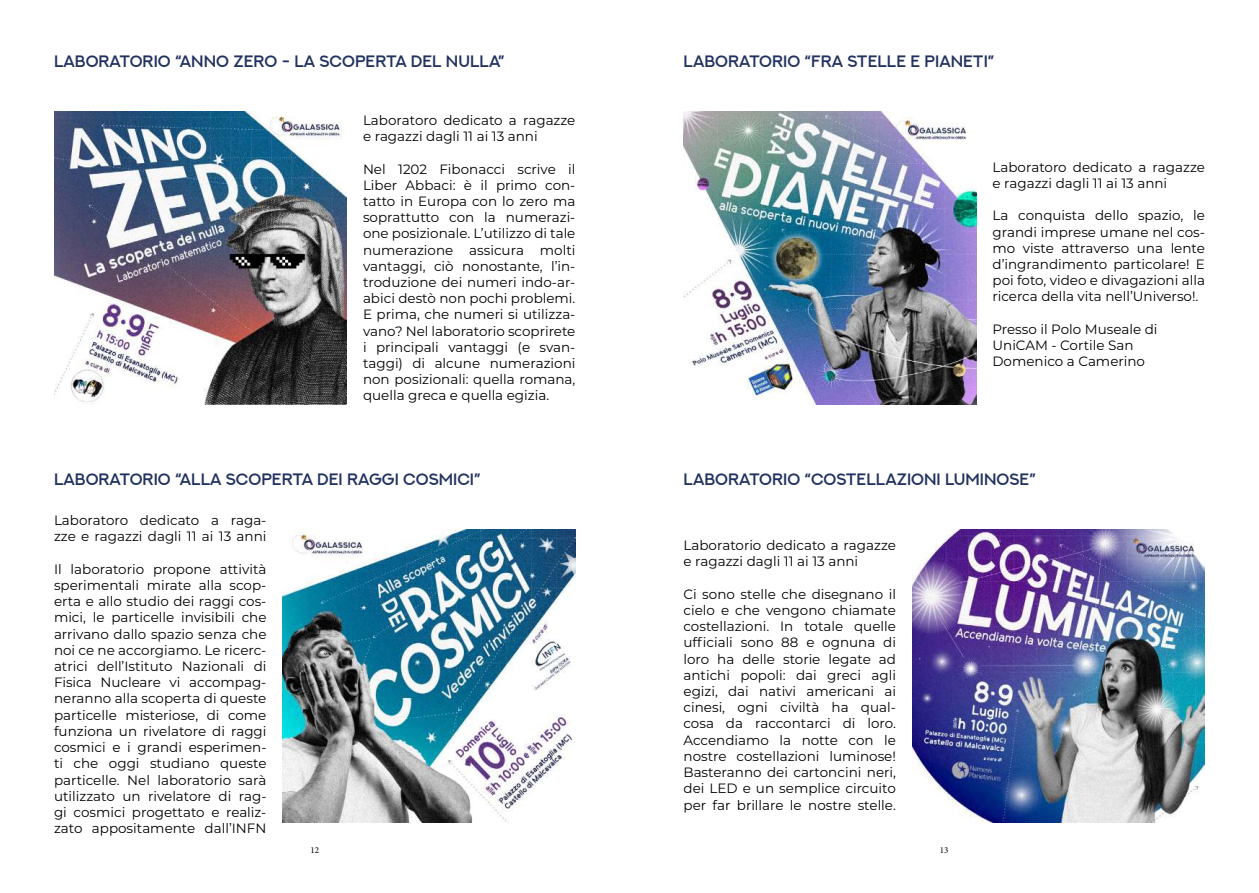
<style>
.page{position:relative;width:1259px;height:893px;background:#fff}
.page>*{position:absolute;margin:0;border:0;box-sizing:border-box;transform-origin:0 0}
.t1{font:600 16.5px "NEXTART";color:#223260}
.t2{font:13.5px/16.2px "Montserrat";color:#000}
.t3{font:9px "Minion Pro";color:#000}
</style>
<div class="page">
<img style="left:54px;top:112px;width:293px;height:293px">
<img style="left:283px;top:529px;width:292px;height:293px">
<img style="left:683px;top:112px;width:293px;height:293px">
<img style="left:912px;top:529px;width:293px;height:293px">
<p class="t1" style="left:54px;top:52px;width:452px">LABORATORIO “ANNO ZERO - LA SCOPERTA DEL NULLA”</p>
<p class="t2" style="left:363px;top:112px;width:214px">Laboratoro dedicato a ragazze e ragazzi dagli 11 ai 13 anni</p>
<p class="t2" style="left:363px;top:160px;width:214px;text-align:justify">Nel 1202 Fibonacci scrive il Liber Abbaci: è il primo con&shy;tatto in Europa con lo zero ma soprattutto con la numerazi&shy;one posizionale. L’utilizzo di tale numerazione assicura molti vantaggi, ciò nonostante, l’in&shy;troduzione dei numeri indo-ar&shy;abici destò non pochi problemi.<br>E prima, che numeri si utilizza&shy;vano? Nel laboratorio scoprirete i principali vantaggi (e svan&shy;taggi) di alcune numerazioni non posizionali: quella romana, quella greca e quella egizia.</p>
<p class="t1" style="left:54px;top:470px;width:428px">LABORATORIO “ALLA SCOPERTA DEI RAGGI COSMICI”</p>
<p class="t2" style="left:54px;top:512px;width:214px">Laboratoro dedicato a raga&shy;zze e ragazzi dagli 11 ai 13 anni</p>
<p class="t2" style="left:54px;top:560px;width:214px;text-align:justify">Il laboratorio propone attività sperimentali mirate alla scop&shy;erta e allo studio dei raggi cos&shy;mici, le particelle invisibili che arrivano dallo spazio senza che noi ce ne accorgiamo. Le ricerc&shy;atrici dell’Istituto Nazionali di Fisica Nucleare vi accompag&shy;neranno alla scoperta di queste particelle misteriose, di come funziona un rivelatore di raggi cosmici e i grandi esperimen&shy;ti che oggi studiano queste particelle. Nel laboratorio sarà utilizzato un rivelatore di rag&shy;gi cosmici progettato e realiz&shy;zato appositamente dall’INFN</p>
<p class="t1" style="left:683px;top:52px;width:312px">LABORATORIO “FRA STELLE E PIANETI”</p>
<p class="t2" style="left:992px;top:158px;width:214px">Laboratoro dedicato a ragazze e ragazzi dagli 11 ai 13 anni</p>
<p class="t2" style="left:992px;top:207px;width:214px;text-align:justify">La conquista dello spazio, le grandi imprese umane nel cos&shy;mo viste attraverso una lente d’ingrandimento particolare! E poi foto, video e divagazioni alla ricerca della vita nell’Universo!.</p>
<p class="t2" style="left:992px;top:320px;width:166px">Presso il Polo Museale di<br>UniCAM - Cortile San<br>Domenico a Camerino</p>
<p class="t1" style="left:683px;top:470px;width:354px">LABORATORIO “COSTELLAZIONI LUMINOSE”</p>
<p class="t2" style="left:683px;top:537px;width:214px">Laboratorio dedicato a ragazze e ragazzi dagli 11 ai 13 anni</p>
<p class="t2" style="left:683px;top:585px;width:214px;text-align:justify">Ci sono stelle che disegnano il cielo e che vengono chiamate costellazioni. In totale quelle ufficiali sono 88 e ognuna di loro ha delle storie legate ad antichi popoli: dai greci agli egizi, dai nativi americani ai cinesi, ogni civiltà ha qual&shy;cosa da raccontarci di loro.<br>Accendiamo la notte con le nostre costellazioni luminose!<br>Basteranno dei cartoncini neri, dei LED e un semplice circuito per far brillare le nostre stelle.</p>
<p class="t3" style="left:310px;top:844px;width:10px">12</p>
<p class="t3" style="left:940px;top:844px;width:10px">13</p>
</div>
